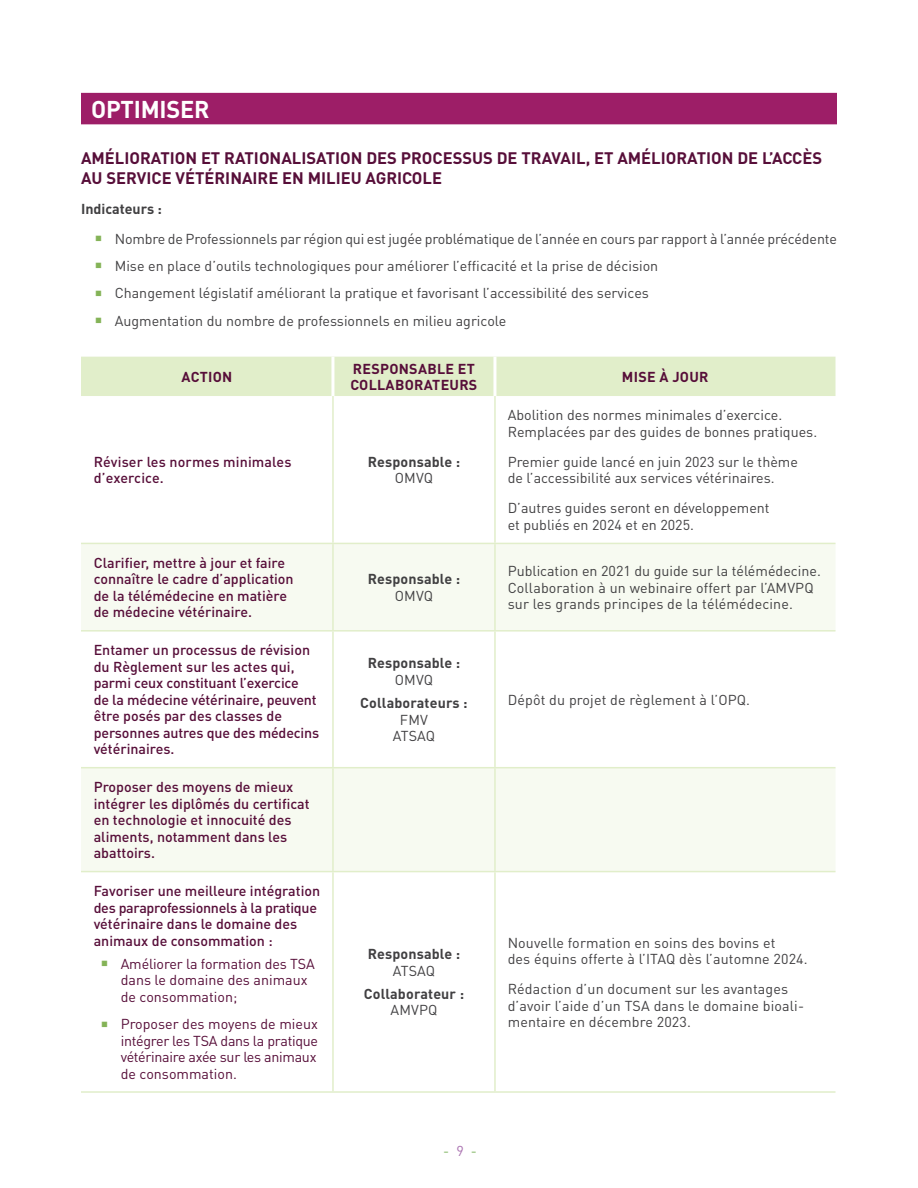
<style>
.page{position:relative;width:918px;height:1188px;background:#fff}
.page>*{position:absolute;margin:0;border:0;box-sizing:border-box;transform-origin:0 0}
.t1{font:700 24px "DINOT";letter-spacing:-.01em;color:#fff}
.t2{font:700 16.5px/19.5px "DINOT";color:#570e39}
.t3{font:14.25px/16.5px "DINOT";color:#414042}
.t4{font:500 14.25px/16.5px "DINOT";color:#570e39}
.t5{font:14.25px/16.5px "DINOT";letter-spacing:-.01em;color:#570e39}
.t6{font:700 14.25px "DINOT";letter-spacing:.01em;color:#414042}
.t7{font:700 14.25px/16.5px "DINOT";letter-spacing:.02em;color:#570e39}
.t8{font:14.25px "DINOT";color:#82b664}
.s1{color:#aa73b1}
</style>
<div class="page">
<div style="left:81px;top:93px;width:756px;height:31px;background:#9d1e67"></div>
<div style="left:81px;top:357px;width:755px;height:39px;background:#e1eeca"></div>
<svg style="left:81px;top:544px;width:755px;height:327px;fill:#f7faf1"></svg>
<hr style="left:332px;top:396px;width:2px;height:147px;background:#e1eeca">
<hr style="left:494px;top:396px;width:2px;height:147px;background:#e1eeca">
<hr style="left:81px;top:543px;width:252px;height:1px;background:#e1eeca">
<hr style="left:333px;top:543px;width:162px;height:1px;background:#e1eeca">
<hr style="left:332px;top:544px;width:2px;height:86px;background:#e1eeca">
<hr style="left:495px;top:543px;width:341px;height:1px;background:#e1eeca">
<hr style="left:494px;top:544px;width:2px;height:86px;background:#e1eeca">
<hr style="left:81px;top:630px;width:252px;height:2px;background:#e1eeca">
<hr style="left:333px;top:630px;width:162px;height:2px;background:#e1eeca">
<hr style="left:332px;top:632px;width:2px;height:135px;background:#e1eeca">
<hr style="left:495px;top:630px;width:341px;height:2px;background:#e1eeca">
<hr style="left:494px;top:632px;width:2px;height:135px;background:#e1eeca">
<hr style="left:332px;top:768px;width:2px;height:103px;background:#e1eeca">
<hr style="left:494px;top:768px;width:2px;height:103px;background:#e1eeca">
<hr style="left:332px;top:872px;width:2px;height:219px;background:#e1eeca">
<hr style="left:494px;top:872px;width:2px;height:219px;background:#e1eeca">
<hr style="left:81px;top:767px;width:252px;height:1px;background:#e1eeca">
<hr style="left:333px;top:767px;width:162px;height:1px;background:#e1eeca">
<hr style="left:495px;top:767px;width:341px;height:1px;background:#e1eeca">
<hr style="left:81px;top:871px;width:252px;height:1px;background:#e1eeca">
<hr style="left:333px;top:871px;width:162px;height:1px;background:#e1eeca">
<hr style="left:495px;top:871px;width:341px;height:1px;background:#e1eeca">
<hr style="left:81px;top:1091px;width:252px;height:2px;background:#e1eeca">
<hr style="left:333px;top:1091px;width:162px;height:2px;background:#e1eeca">
<hr style="left:495px;top:1091px;width:341px;height:2px;background:#e1eeca">
<hr style="left:331px;top:357px;width:3px;height:39px;background:#fff">
<hr style="left:493px;top:357px;width:3px;height:39px;background:#fff">
<h1 class="t1" style="left:91px;top:93px;width:120px">OPTIMISER</h1>
<p class="t2" style="left:81px;top:148px;width:743px">AMÉLIORATION ET RATIONALISATION DES PROCESSUS DE TRAVAIL, ET AMÉLIORATION DE L’ACCÈS<br>AU SERVICE VÉTÉRINAIRE EN MILIEU AGRICOLE</p>
<p class="t6" style="left:81px;top:199px;width:82px">Indicateurs :</p>
<p class="t3" style="left:115px;top:224px;width:724px;line-height:27.3px">Nombre de Professionnels par région qui est jugée problématique de l’année en cours par rapport à l’année précédente Mise en place d’outils technologiques pour améliorer l’efficacité et la prise de décision<br>Changement législatif améliorant la pratique et favorisant l’accessibilité des services<br>Augmentation du nombre de professionnels en milieu agricole</p>
<p class="t7" style="left:182px;top:368px;width:52px">ACTION</p>
<p class="t7" style="left:351px;top:360px;width:128px">RESPONSABLE ET<br>COLLABORATEURS</p>
<p class="t7" style="left:622px;top:368px;width:88px">MISE À JOUR</p>
<p class="t4" style="left:94px;top:453px;width:199px">Réviser les normes minimales d’exercice.</p>
<p class="t6" style="left:368px;top:452px;width:94px">Responsable :</p>
<p class="t3" style="left:395px;top:469px;width:40px">OMVQ</p>
<p class="t4" style="left:94px;top:554px;width:201px">Clarifier, mettre à jour et faire connaître le cadre d’application de la télémédecine en matière de médecine vétérinaire.</p>
<p class="t4" style="left:94px;top:641px;width:227px">Entamer un processus de révision du Règlement sur les actes qui, parmi ceux constituant l’exercice<br>de la médecine vétérinaire, peuvent être posés par des classes de personnes autres que des médecins vétérinaires.</p>
<p class="t4" style="left:94px;top:778px;width:217px">Proposer des moyens de mieux intégrer les diplômés du certificat en technologie et innocuité des aliments, notamment dans les abattoirs.</p>
<p class="t4" style="left:94px;top:882px;width:228px">Favoriser une meilleure intégration des paraprofessionnels à la pratique vétérinaire dans le domaine des animaux de consommation :</p>
<p class="t5" style="left:121px;top:955px;width:195px">Améliorer la formation des TSA dans le domaine des animaux de consommation;</p>
<p class="t5" style="left:121px;top:1015px;width:199px;text-align:justify">Proposer des moyens de mieux intégrer les TSA dans la pratique vétérinaire axée sur les animaux de consommation.</p>
<p class="t6" style="left:368px;top:569px;width:94px">Responsable :</p>
<p class="t3" style="left:395px;top:587px;width:40px">OMVQ</p>
<p class="t6" style="left:368px;top:654px;width:94px">Responsable :</p>
<p class="t3" style="left:395px;top:671px;width:40px">OMVQ</p>
<p class="t6" style="left:360px;top:693px;width:109px">Collaborateurs :</p>
<p class="t3" style="left:393px;top:711px;width:44px;text-align:center">FMV<br>ATSAQ</p>
<p class="t6" style="left:368px;top:944px;width:94px">Responsable :</p>
<p class="t3" style="left:393px;top:962px;width:44px">ATSAQ</p>
<p class="t6" style="left:364px;top:984px;width:102px">Collaborateur :</p>
<p class="t3" style="left:391px;top:1001px;width:48px">AMVPQ</p>
<p class="t8" style="left:443px;top:1141px;width:35px">- <span class="s1">9</span> -</p>
<p class="t3" style="left:508px;top:406px;width:311px">Abolition des normes minimales d’exercice.<br>Remplacées par des guides de bonnes pratiques.</p>
<p class="t3" style="left:508px;top:453px;width:292px">Premier guide lancé en juin 2023 sur le thème de l’accessibilité aux services vétérinaires.</p>
<p class="t3" style="left:508px;top:499px;width:263px">D’autres guides seront en développement et publiés en 2024 et en 2025.</p>
<p class="t3" style="left:508px;top:562px;width:315px">Publication en 2021 du guide sur la télémédecine.<br>Collaboration à un webinaire offert par l’AMVPQ sur les grands principes de la télémédecine.</p>
<p class="t3" style="left:508px;top:691px;width:244px">Dépôt du projet de règlement à l’OPQ.</p>
<p class="t3" style="left:508px;top:934px;width:302px">Nouvelle formation en soins des bovins et<br>des équins offerte à l’ITAQ dès l’automne 2024.</p>
<p class="t3" style="left:508px;top:980px;width:298px">Rédaction d’un document sur les avantages d’avoir l’aide d’un TSA dans le domaine bioali&shy;mentaire en décembre 2023.</p>
</div>
